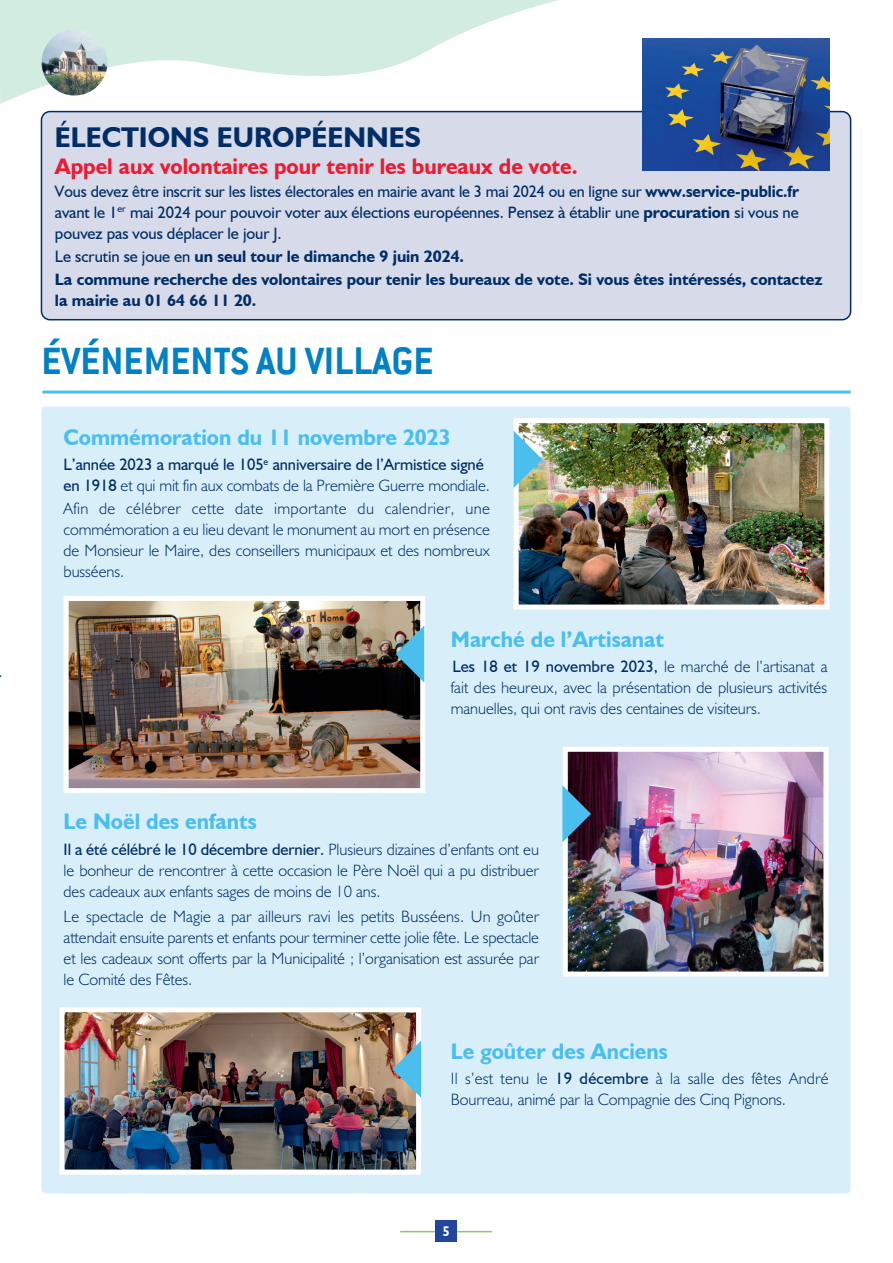
<style>
.page{position:relative;width:893px;height:1263px;background:#fff}
.page>*{position:absolute;margin:0;border:0;box-sizing:border-box;transform-origin:0 0}
.t1{font:700 42px "Conduit ITC";color:#0080c5}
.t2{font:700 28.5px "Humanist 521 BT";color:#002d66}
.t3{font:700 22.5px "Humanist 521 BT";color:#4abfee}
.t4{font:700 22.5px "Humanist 521 BT";color:#ed1a33}
.t5{font:300 16.5px/21px "Humanist 521 BT";letter-spacing:-.005em;color:#002d66;text-align:justify}
.t6{font:16.5px/21px "Humanist 521 BT";letter-spacing:-.005em;color:#002d66}
.t7{font:700 16.5px/23.1px "Humanist 521 BT";letter-spacing:-.005em;color:#002d66}
.t8{font:700 13.95px "Humanist 521 BT";color:#fff;scale:.9 1}
.s1{font-weight:700}
.s2{font-weight:400}
.s3{font-weight:300}
</style>
<div class="page">
<hr style="left:400px;top:1230px;width:92px;height:2px;background:#8dc962">
<div style="left:435px;top:1220px;width:22px;height:21px;background:#22469d"></div>
<hr style="left:42px;top:390px;width:808px;height:3px;background:#4abfee">
<div style="left:41px;top:406px;width:809px;height:787px;background:#d8effa;border-radius:4px"></div>
<img style="left:519px;top:424px;width:304px;height:179px">
<div style="left:513px;top:418px;width:316px;height:191px;border:5px solid #fff"></div>
<img style="left:569px;top:752px;width:253px;height:218px">
<div style="left:563px;top:746px;width:265px;height:230px;border:5px solid #fff"></div>
<img style="left:70px;top:602px;width:349px;height:185px">
<div style="left:64px;top:596px;width:361px;height:197px;border:5px solid #fff"></div>
<img style="left:66px;top:1013px;width:349px;height:155px">
<div style="left:60px;top:1007px;width:361px;height:167px;border:5px solid #fff"></div>
<div style="left:41px;top:112px;width:809px;height:208px;background:#d7dbe9;border-radius:9px"></div>
<div style="left:41px;top:111px;width:810px;height:209px;border:2px solid #002d66;border-radius:9px"></div>
<svg style="left:513px;top:431px;width:29px;height:57px;background:#89c5cc"></svg>
<svg style="left:562px;top:785px;width:29px;height:57px;background:#406988"></svg>
<svg style="left:396px;top:625px;width:28px;height:57px;background:#4e8498"></svg>
<svg style="left:392px;top:1040px;width:29px;height:57px;background:#85abb4"></svg>
<img style="left:642px;top:104px;width:187px;height:67px">
<svg style="left:5px;top:0;width:825px;height:104px"></svg>
<img style="left:42px;top:29px;width:65px;height:66px;border-radius:33px">
<svg style="left:0;top:0;width:5px;height:104px"></svg>
<h2 class="t2" style="left:55px;top:119px;width:367px">ÉLECTIONS EUROPÉENNES</h2>
<h3 class="t4" style="left:55px;top:152px;width:524px">Appel aux volontaires pour tenir les bureaux de vote.</h3>
<p class="t6" style="left:55px;top:180px;width:745px;text-align:justify">Vous devez être inscrit sur les listes électorales en mairie avant le 3 mai 2024 ou en ligne sur <span class="s1">www.service-public.fr </span>avant le 1<sup>er</sup> mai 2024 pour pouvoir voter aux élections européennes. Pensez à établir une <span class="s1">procuration</span> si vous ne pouvez pas vous déplacer le jour J.</p>
<p class="t7" style="left:55px;top:244px;width:769px"><span class="s2">Le scrutin se joue en</span> un seul tour le dimanche 9 juin 2024.<br>La commune recherche des volontaires pour tenir les bureaux de vote. Si vous êtes intéressés, contactez</p>
<p class="t7" style="left:55px;top:289px;width:203px">la mairie au 01 64 66 11 20.</p>
<h1 class="t1" style="left:41px;top:337px;width:394px">ÉVÉNEMENTS AU VILLAGE</h1>
<h3 class="t3" style="left:64px;top:423px;width:388px">Commémoration du 11 novembre 2023</h3>
<p class="t6" style="left:64px;top:454px;width:428px">L’année 2023 a marqué le 105<sup>e</sup> anniversaire de l’Armistice signé en 1918 <span class="s3">et qui mit fin aux combats de la Première Guerre mondiale.</span></p>
<p class="t5" style="left:64px;top:498px;width:428px">Afin de célébrer cette date importante du calendrier, une commémoration a eu lieu devant le monument au mort en présence de Monsieur le Maire, des conseillers municipaux et des nombreux busséens.</p>
<h3 class="t3" style="left:451px;top:625px;width:215px">Marché de l’Artisanat</h3>
<p class="t5" style="left:451px;top:655px;width:378px"><span class="s2">Les 18 et 19 novembre 2023,</span> le marché de l’artisanat a fait des heureux, avec la présentation de plusieurs activités manuelles, qui ont ravis des centaines de visiteurs.</p>
<h3 class="t3" style="left:64px;top:807px;width:194px">Le Noël des enfants</h3>
<p class="t5" style="left:64px;top:838px;width:477px"><span class="s2">Il a été célébré le 10 décembre dernier.</span> Plusieurs dizaines d’enfants ont eu le bonheur de rencontrer à cette occasion le Père Noël qui a pu distribuer des cadeaux aux enfants sages de moins de 10 ans.</p>
<p class="t5" style="left:64px;top:905px;width:477px">Le spectacle de Magie a par ailleurs ravi les petits Busséens. Un goûter attendait ensuite parents et enfants pour terminer cette jolie fête. Le spectacle et les cadeaux sont offerts par la Municipalité ; l’organisation est assurée par le Comité des Fêtes.</p>
<h3 class="t3" style="left:451px;top:1037px;width:218px">Le goûter des Anciens</h3>
<p class="t5" style="left:451px;top:1067px;width:379px">Il s’est tenu le <span class="s2">19 décembre</span> à la salle des fêtes André<br>Bourreau, animé par la Compagnie des Cinq Pignons.</p>
<p class="t8" style="left:443px;top:1222px;width:9px">5</p>
</div>
